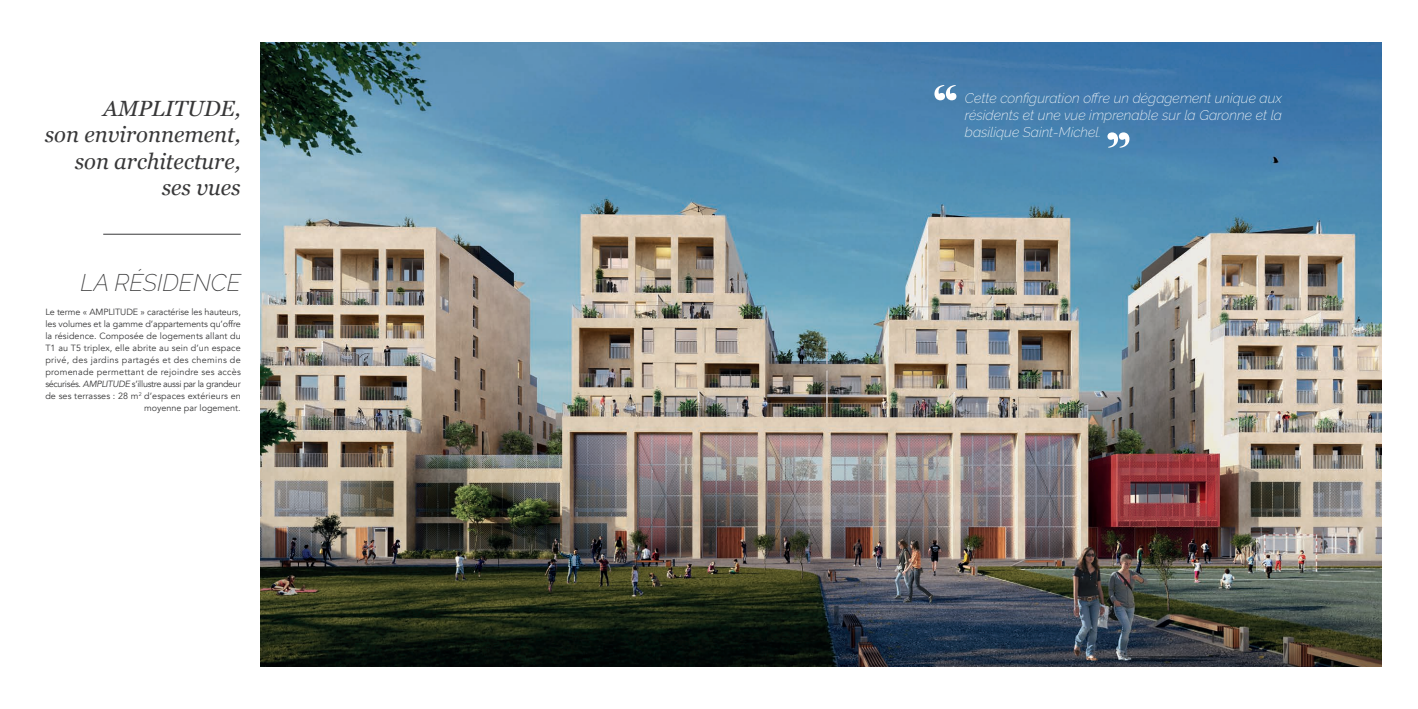
<style>
.page{position:relative;width:1418px;height:709px;background:#fff}
.page>*{position:absolute;margin:0;border:0;box-sizing:border-box;transform-origin:0 0}
.t1{font:italic 200 24px "Raleway";color:#383839}
.t2{font:italic 22px/26.4px "Georgia";color:#383839;text-align:right}
.t3{font:italic 200 13.9px/16.7px "Raleway";color:#fff;text-align:justify}
.t4{font:9px/12px "Avenir";letter-spacing:.01em;color:#383839;text-align:right}
.s1{font-style:italic}
</style>
<div class="page">
<hr style="left:103px;top:234px;width:138px;height:1px;background:#383839">
<img style="left:261px;top:43px;width:1120px;height:623px">
<svg style="left:934px;top:85px;width:22px;height:15px"></svg>
<svg style="left:1107px;top:132px;width:22px;height:16px"></svg>
<h2 class="t2" style="left:45px;top:94px;width:197px">AMPLITUDE,<br>son environnement, son architecture, ses vues</h2>
<h3 class="t3" style="left:964px;top:90px;width:319px">Cette configuration offre un dégagement unique aux résidents et une vue imprenable sur la Garonne et la basilique Saint-Michel.</h3>
<h1 class="t1" style="left:80px;top:268px;width:162px">LA RÉSIDENCE</h1>
<p class="t4" style="left:45px;top:306px;width:197px">Le terme « AMPLITUDE » caractérise les hauteurs, les volumes et la gamme d’appartements qu’offre la résidence. Composée de logements allant du T1 au T5 triplex, elle abrite au sein d’un espace privé, des jardins partagés et des chemins de promenade permettant de rejoindre ses accès sécurisés. <span class="s1">AMPLITUDE</span> s’illustre aussi par la grandeur de ses terrasses : 28 m<sup>2</sup> d’espaces extérieurs en moyenne par logement.</p>
</div>
